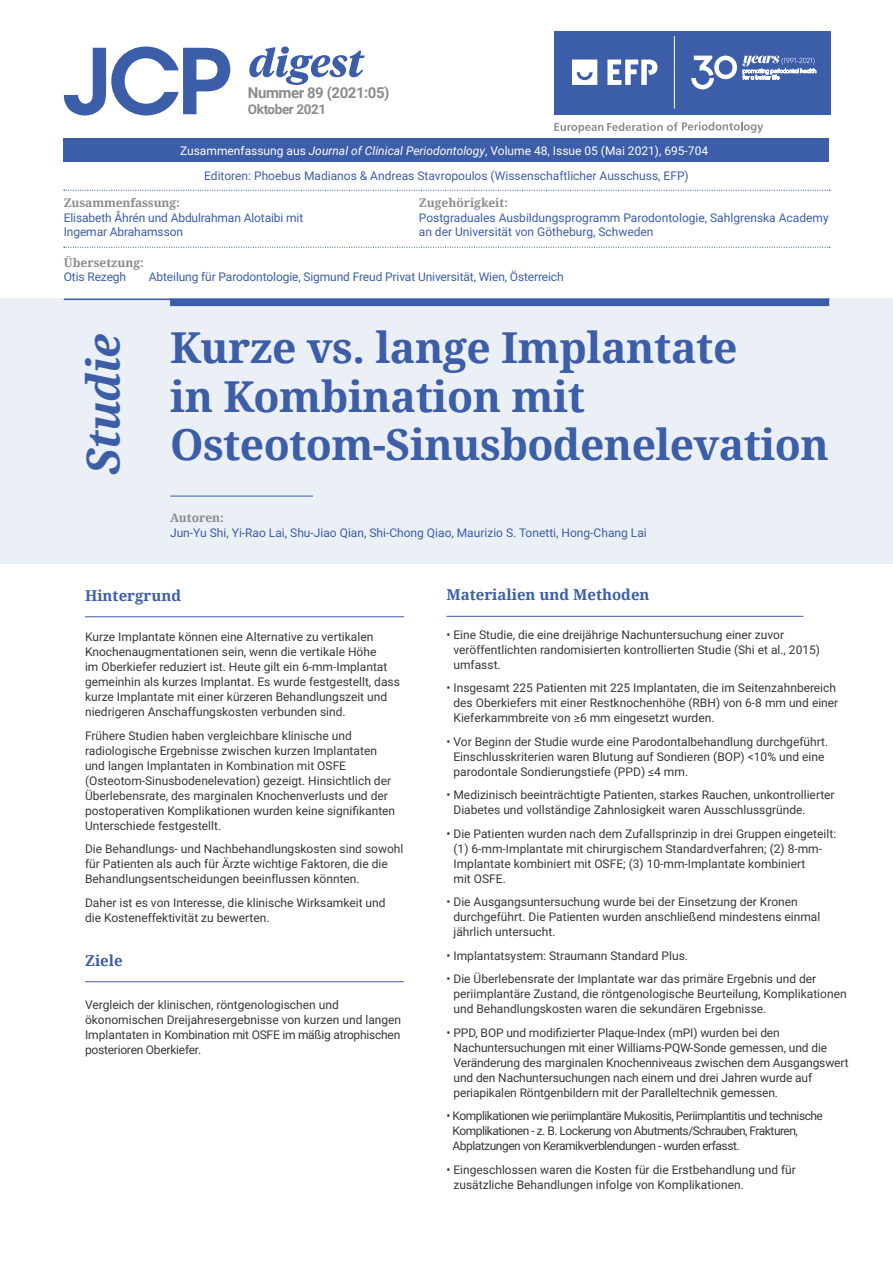
<style>
.page{position:relative;width:893px;height:1263px;background:#fff}
.page>*{position:absolute;margin:0;border:0;box-sizing:border-box;transform-origin:0 0}
.t1{font:italic 700 45px "Noto Serif";letter-spacing:-.02em;color:#3c5da8}
.t2{font:700 42.6px/48.3px "Noto Serif";letter-spacing:-.01em;color:#3c5da8}
.t3{font:700 15px "Noto Serif";color:#3c5da8}
.t4{font:700 15px "Roboto";letter-spacing:-.03em;color:#8b8c8d}
.t5{font:700 13.5px "Roboto";letter-spacing:-.03em;color:#8b8c8d}
.t6{font:12px/15px "Roboto";color:#363838}
.t7{font:12px/14.4px "Roboto";color:#3c5da8}
.t8{font:12px/15px "Roboto";letter-spacing:-.04em;color:#363838}
.t9{font:12px "Roboto";color:#fff}
.t10{font:700 12px "Noto Serif";color:#8b8c8d}
.s1{font-style:italic}
</style>
<div class="page">
<div style="left:64px;top:139px;width:765px;height:23px;background:#3c5da8"></div>
<svg style="left:64px;top:47px;width:166px;height:68px"></svg>
<svg style="left:249px;top:47px;width:116px;height:38px"></svg>
<hr style="left:85px;top:616px;width:319px;height:1px;background:#3c5da8">
<hr style="left:85px;top:981px;width:319px;height:1px;background:#3c5da8">
<hr style="left:446px;top:616px;width:357px;height:1px;background:#3c5da8">
<svg style="left:64px;top:190px;width:766px;height:1px"></svg>
<div style="left:0;top:299px;width:893px;height:265px;background:#ebeff6"></div>
<hr style="left:64px;top:299px;width:765px;height:1px;background:#3c5da8">
<div style="left:170px;top:299px;width:659px;height:7px;background:#3c5da8"></div>
<hr style="left:170px;top:496px;width:143px;height:1px;background:#3c5da8">
<svg style="left:554px;top:122px;width:209px;height:11px"></svg>
<div style="left:554px;top:31px;width:277px;height:84px;background:#3c5da8"></div>
<svg style="left:691px;top:55px;width:125px;height:35px"></svg>
<svg style="left:572px;top:59px;width:86px;height:26px"></svg>
<hr style="left:674px;top:36px;width:1px;height:72px;background:#fff">
<svg style="left:64px;top:247px;width:766px;height:1px"></svg>
<p class="t4" style="left:248px;top:82px;width:143px">Nummer 89 (2021:05)</p>
<p class="t5" style="left:248px;top:100px;width:80px">Oktober 2021</p>
<p class="t9" style="left:180px;top:142px;width:530px">Zusammenfassung aus <span class="s1">Journal of Clinical Periodontology</span>, Volume 48, Issue 05 (Mai 2021), 695-704</p>
<p class="t7" style="left:204px;top:168px;width:486px">Editoren: Phoebus Madianos &amp; Andreas Stavropoulos (Wissenschaftlicher Ausschuss, EFP)</p>
<p class="t10" style="left:64px;top:195px;width:117px">Zusammenfassung:</p>
<p class="t7" style="left:64px;top:210px;width:241px">Elisabeth Åhrén und Abdulrahman Alotaibi mit</p>
<p class="t7" style="left:64px;top:224px;width:121px">Ingemar Abrahamsson</p>
<p class="t10" style="left:419px;top:195px;width:91px">Zugehörigkeit:</p>
<p class="t7" style="left:419px;top:210px;width:411px">Postgraduales Ausbildungsprogramm Parodontologie, Sahlgrenska Academy an der Universität von Götheburg, Schweden</p>
<p class="t10" style="left:64px;top:254px;width:82px">Übersetzung:</p>
<p class="t7" style="left:64px;top:269px;width:64px">Otis Rezegh</p>
<p class="t7" style="left:149px;top:269px;width:416px">Abteilung für Parodontologie, Sigmund Freud Privat Universität, Wien, Österreich</p>
<p class="t1" style="left:72px;top:475px;width:142px;rotate:-90deg">Studie</p>
<p class="t2" style="left:170px;top:322px;width:660px">Kurze vs. lange Implantate<br>in Kombination mit<br>Osteotom-Sinusbodenelevation</p>
<p class="t10" style="left:170px;top:510px;width:55px">Autoren:</p>
<p class="t7" style="left:170px;top:525px;width:478px">Jun-Yu Shi, Yi-Rao Lai, Shu-Jiao Qian, Shi-Chong Qiao, Maurizio S. Tonetti, Hong-Chang Lai</p>
<p class="t3" style="left:85px;top:585px;width:98px">Hintergrund</p>
<p class="t6" style="left:85px;top:629px;width:316px">Kurze Implantate können eine Alternative zu vertikalen Knochenaugmentationen sein, wenn die vertikale Höhe<br>im Oberkiefer reduziert ist. Heute gilt ein 6-mm-Implantat gemeinhin als kurzes Implantat. Es wurde festgestellt, dass kurze Implantate mit einer kürzeren Behandlungszeit und niedrigeren Anschaffungskosten verbunden sind.</p>
<p class="t6" style="left:85px;top:727px;width:312px">Frühere Studien haben vergleichbare klinische und radiologische Ergebnisse zwischen kurzen Implantaten und langen Implantaten in Kombination mit OSFE (Osteotom-Sinusbodenelevation) gezeigt. Hinsichtlich der Überlebensrate, des marginalen Knochenverlusts und der postoperativen Komplikationen wurden keine signifikanten Unterschiede festgestellt.</p>
<p class="t6" style="left:85px;top:841px;width:320px">Die Behandlungs- und Nachbehandlungskosten sind sowohl für Patienten als auch für Ärzte wichtige Faktoren, die die<br>Behandlungsentscheidungen beeinflussen könnten.</p>
<p class="t6" style="left:85px;top:894px;width:302px">Daher ist es von Interesse, die klinische Wirksamkeit und die Kosteneffektivität zu bewerten.</p>
<p class="t3" style="left:85px;top:950px;width:39px">Ziele</p>
<p class="t6" style="left:85px;top:997px;width:318px">Vergleich der klinischen, röntgenologischen und ökonomischen Dreijahresergebnisse von kurzen und langen Implantaten in Kombination mit OSFE im mäßig atrophischen posterioren Oberkiefer.</p>
<p class="t3" style="left:446px;top:584px;width:205px">Materialien und Methoden</p>
<p class="t6" style="left:453px;top:626px;width:368px;text-indent:-7px">• Eine Studie, die eine dreijährige Nachuntersuchung einer zuvor veröffentlichten randomisierten kontrollierten Studie (Shi et al., 2015) umfasst.</p>
<p class="t6" style="left:453px;top:680px;width:386px;text-indent:-7px">• Insgesamt 225 Patienten mit 225 Implantaten, die im Seitenzahnbereich des Oberkiefers mit einer Restknochenhöhe (RBH) von 6-8 mm und einer<br>Kieferkammbreite von ≥6 mm eingesetzt wurden.</p>
<p class="t6" style="left:453px;top:733px;width:376px;text-indent:-7px">• Vor Beginn der Studie wurde eine Parodontalbehandlung durchgeführt.<br>Einschlusskriterien waren Blutung auf Sondieren (BOP) &lt;10% und eine parodontale Sondierungstiefe (PPD) ≤4 mm.</p>
<p class="t6" style="left:453px;top:787px;width:383px;text-indent:-7px">• Medizinisch beeinträchtigte Patienten, starkes Rauchen, unkontrollierter<br>Diabetes und vollständige Zahnlosigkeit waren Ausschlussgründe.</p>
<p class="t6" style="left:453px;top:825px;width:384px;text-indent:-7px">• Die Patienten wurden nach dem Zufallsprinzip in drei Gruppen eingeteilt: (1) 6-mm-Implantate mit chirurgischem Standardverfahren; (2) 8-mm-Implantate kombiniert mit OSFE; (3) 10-mm-Implantate kombiniert<br>mit OSFE.</p>
<p class="t6" style="left:453px;top:894px;width:368px;text-indent:-7px">• Die Ausgangsuntersuchung wurde bei der Einsetzung der Kronen durchgeführt. Die Patienten wurden anschließend mindestens einmal jährlich untersucht.</p>
<p class="t6" style="left:446px;top:947px;width:243px">• Implantatsystem: Straumann Standard Plus.</p>
<p class="t6" style="left:453px;top:971px;width:395px;text-indent:-7px">• Die Überlebensrate der Implantate war das primäre Ergebnis und der periimplantäre Zustand, die röntgenologische Beurteilung, Komplikationen und Behandlungskosten waren die sekundären Ergebnisse.</p>
<p class="t6" style="left:453px;top:1024px;width:397px;text-indent:-7px">• PPD, BOP und modifizierter Plaque-Index (mPI) wurden bei den Nachuntersuchungen mit einer Williams-PQW-Sonde gemessen, und die Veränderung des marginalen Knochenniveaus zwischen dem Ausgangswert und den Nachuntersuchungen nach einem und drei Jahren wurde auf periapikalen Röntgenbildern mit der Paralleltechnik gemessen.</p>
<p class="t8" style="left:453px;top:1108px;width:372px;text-indent:-6px">• Komplikationen wie periimplantäre Mukositis, Periimplantitis und technische<br>Komplikationen - z. B. Lockerung von Abutments/Schrauben, Frakturen,<br>Abplatzungen von Keramikverblendungen - wurden erfasst.</p>
<p class="t6" style="left:453px;top:1161px;width:344px;text-indent:-7px">• Eingeschlossen waren die Kosten für die Erstbehandlung und für zusätzliche Behandlungen infolge von Komplikationen.</p>
</div>
